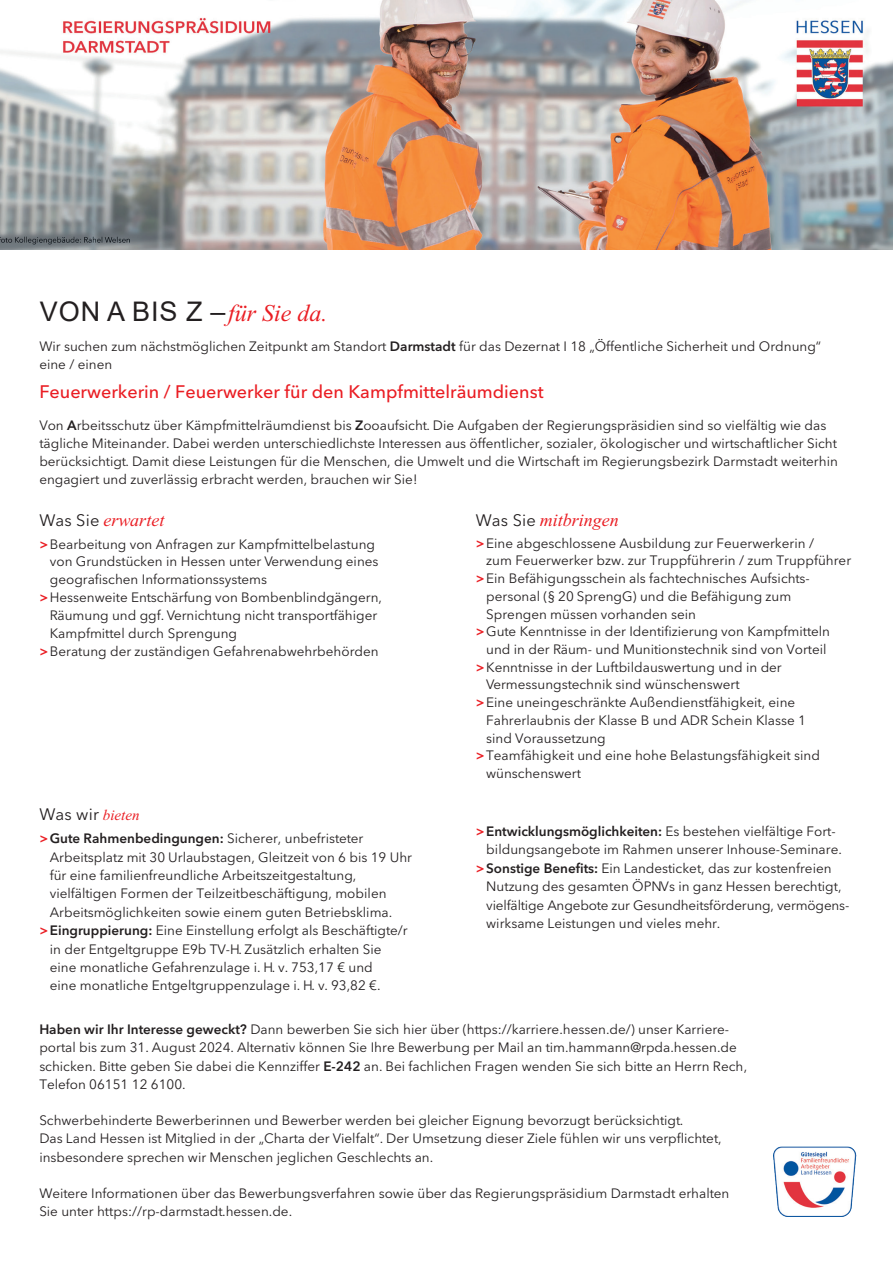
<style>
.page{position:relative;width:893px;height:1263px;background:#fff}
.page>*{position:absolute;margin:0;border:0;box-sizing:border-box;transform-origin:0 0}
.t1{font:27px "Arial";letter-spacing:.035em;color:#231f20}
.t2{font:500 18px "Avenir Next LT Pro";color:#ea1d23}
.t3{font:italic 18px "Times New Roman";color:#ea1d23}
.t4{font:16.5px "Avenir Next LT Pro";letter-spacing:.01em;color:#231f20}
.t5{font:13.5px/17.7px "Avenir Next LT Pro";color:#231f20}
.s1{font-family:"Times New Roman";font-style:italic;font-size:24px;color:#ea1d23}
.s2{font-weight:600}
.s3{font-family:"Avenir Next LT Pro";font-style:normal;font-size:16.5px;color:#231f20}
.s4{font-weight:600;color:#ea1d23}
.s5{font-family:"Times New Roman";font-style:italic;font-size:15px;color:#ea1d23}
</style>
<div class="page">
<img style="left:0;top:0;width:893px;height:250px">
<img style="left:773px;top:1146px;width:84px;height:70px">
<p class="t1" style="left:40px;top:293px;width:289px">VON A BIS Z –<span class="s1">für Sie da.</span></p>
<p class="t5" style="left:39px;top:337px;width:783px">Wir suchen zum nächstmöglichen Zeitpunkt am Standort <span class="s2">Darmstadt</span> für das Dezernat I 18 „Öffentliche Sicherheit und Ordnung“ eine / einen</p>
<p class="t2" style="left:39px;top:376px;width:506px">Feuerwerkerin / Feuerwerker für den Kampfmittelräumdienst</p>
<p class="t5" style="left:39px;top:416px;width:800px">Von <span class="s2">A</span>rbeitsschutz über Kämpfmittelräumdienst bis <span class="s2">Z</span>ooaufsicht. Die Aufgaben der Regierungspräsidien sind so vielfältig wie das tägliche Miteinander. Dabei werden unterschiedlichste Interessen aus öffentlicher, sozialer, ökologischer und wirtschaftlicher Sicht berücksichtigt. Damit diese Leistungen für die Menschen, die Umwelt und die Wirtschaft im Regierungsbezirk Darmstadt weiterhin engagiert und zuverlässig erbracht werden, brauchen wir Sie!</p>
<p class="t3" style="left:39px;top:511px;width:127px"><span class="s3">Was Sie</span> erwartet</p>
<p class="t5" style="left:50px;top:534px;width:330px;text-indent:-11px"><span class="s4">&gt;</span>Bearbeitung von Anfragen zur Kampfmittelbelastung von Grundstücken in Hessen unter Verwendung eines geografischen Informationssystems</p>
<p class="t5" style="left:50px;top:588px;width:334px;text-indent:-11px"><span class="s4">&gt;</span>Hessenweite Entschärfung von Bombenblindgängern,<br>Räumung und ggf. Vernichtung nicht transportfähiger<br>Kampfmittel durch Sprengung</p>
<p class="t5" style="left:39px;top:641px;width:341px"><span class="s4">&gt;</span>Beratung der zuständigen Gefahrenabwehrbehörden</p>
<p class="t4" style="left:39px;top:801px;width:102px">Was wir <span class="s5">bieten</span></p>
<p class="t5" style="left:50px;top:829px;width:364px;line-height:18.5px;text-indent:-11px"><span class="s4">&gt;</span><span class="s2">Gute Rahmenbedingungen:</span> Sicherer, unbefristeter Arbeitsplatz mit 30 Urlaubstagen, Gleitzeit von 6 bis 19 Uhr für eine familienfreundliche Arbeitszeitgestaltung, vielfältigen Formen der Teilzeitbeschäftigung, mobilen Arbeitsmöglichkeiten sowie einem guten Betriebsklima.</p>
<p class="t5" style="left:50px;top:921px;width:359px;line-height:18.5px;text-indent:-11px"><span class="s4">&gt;</span><span class="s2">Eingruppierung:</span> Eine Einstellung erfolgt als Beschäftigte/r in der Entgeltgruppe E9b TV-H. Zusätzlich erhalten Sie eine monatliche Gefahrenzulage i. H. v. 753,17 € und<br>eine monatliche Entgeltgruppenzulage i. H. v. 93,82 €.</p>
<p class="t3" style="left:476px;top:510px;width:145px"><span class="s3">Was Sie</span> mitbringen</p>
<p class="t5" style="left:486px;top:533px;width:366px;text-indent:-11px"><span class="s4">&gt;</span>Eine abgeschlossene Ausbildung zur Feuerwerkerin /<br>zum Feuerwerker bzw. zur Truppführerin / zum Truppführer</p>
<p class="t5" style="left:486px;top:569px;width:325px;text-indent:-11px"><span class="s4">&gt;</span>Ein Befähigungsschein als fachtechnisches Aufsichts&shy;personal (§ 20 SprengG) und die Befähigung zum<br>Sprengen müssen vorhanden sein</p>
<p class="t5" style="left:476px;top:622px;width:356px;text-align:center"><span class="s4">&gt;</span>Gute Kenntnisse in der Identifizierung von Kampfmitteln und in der Räum- und Munitionstechnik sind von Vorteil</p>
<p class="t5" style="left:486px;top:658px;width:297px;text-indent:-11px"><span class="s4">&gt;</span>Kenntnisse in der Luftbildauswertung und in der<br>Vermessungstechnik sind wünschenswert</p>
<p class="t5" style="left:486px;top:693px;width:321px;text-indent:-11px"><span class="s4">&gt;</span>Eine uneingeschränkte Außendienstfähigkeit, eine<br>Fahrerlaubnis der Klasse B und ADR Schein Klasse 1 sind Voraussetzung</p>
<p class="t5" style="left:486px;top:746px;width:335px;text-indent:-11px"><span class="s4">&gt;</span>Teamfähigkeit und eine hohe Belastungsfähigkeit sind wünschenswert</p>
<p class="t5" style="left:486px;top:821px;width:357px;line-height:18.5px;text-indent:-11px"><span class="s4">&gt;</span><span class="s2">Entwicklungsmöglichkeiten:</span> Es bestehen vielfältige Fort&shy;bildungsangebote im Rahmen unserer Inhouse-Seminare.</p>
<p class="t5" style="left:486px;top:858px;width:365px;line-height:18.5px;text-indent:-11px"><span class="s4">&gt;</span><span class="s2">Sonstige Benefits:</span> Ein Landesticket, das zur kostenfreien Nutzung des gesamten ÖPNVs in ganz Hessen berechtigt, vielfältige Angebote zur Gesundheitsförderung, vermögens&shy;wirksame Leistungen und vieles mehr.</p>
<p class="t5" style="left:39px;top:1020px;width:709px;line-height:18.1px"><span class="s2">Haben wir Ihr Interesse geweckt?</span> Dann bewerben Sie sich hier über (https://karriere.hessen.de/) unser Karriere&shy;portal bis zum 31. August 2024. Alternativ können Sie Ihre Bewerbung per Mail an tim.hammann@rpda.hessen.de schicken. Bitte geben Sie dabei die Kennziffer <span class="s2">E-242</span> an. Bei fachlichen Fragen wenden Sie sich bitte an Herrn Rech, Telefon 06151 12 6100.</p>
<p class="t5" style="left:39px;top:1111px;width:684px;line-height:18.1px">Schwerbehinderte Bewerberinnen und Bewerber werden bei gleicher Eignung bevorzugt berücksichtigt.<br>Das Land Hessen ist Mitglied in der „Charta der Vielfalt“. Der Umsetzung dieser Ziele fühlen wir uns verpflichtet, insbesondere sprechen wir Menschen jeglichen Geschlechts an.</p>
<p class="t5" style="left:39px;top:1183px;width:691px;line-height:18.1px">Weitere Informationen über das Bewerbungsverfahren sowie über das Regierungspräsidium Darmstadt erhalten<br>Sie unter https://rp-darmstadt.hessen.de.</p>
</div>
